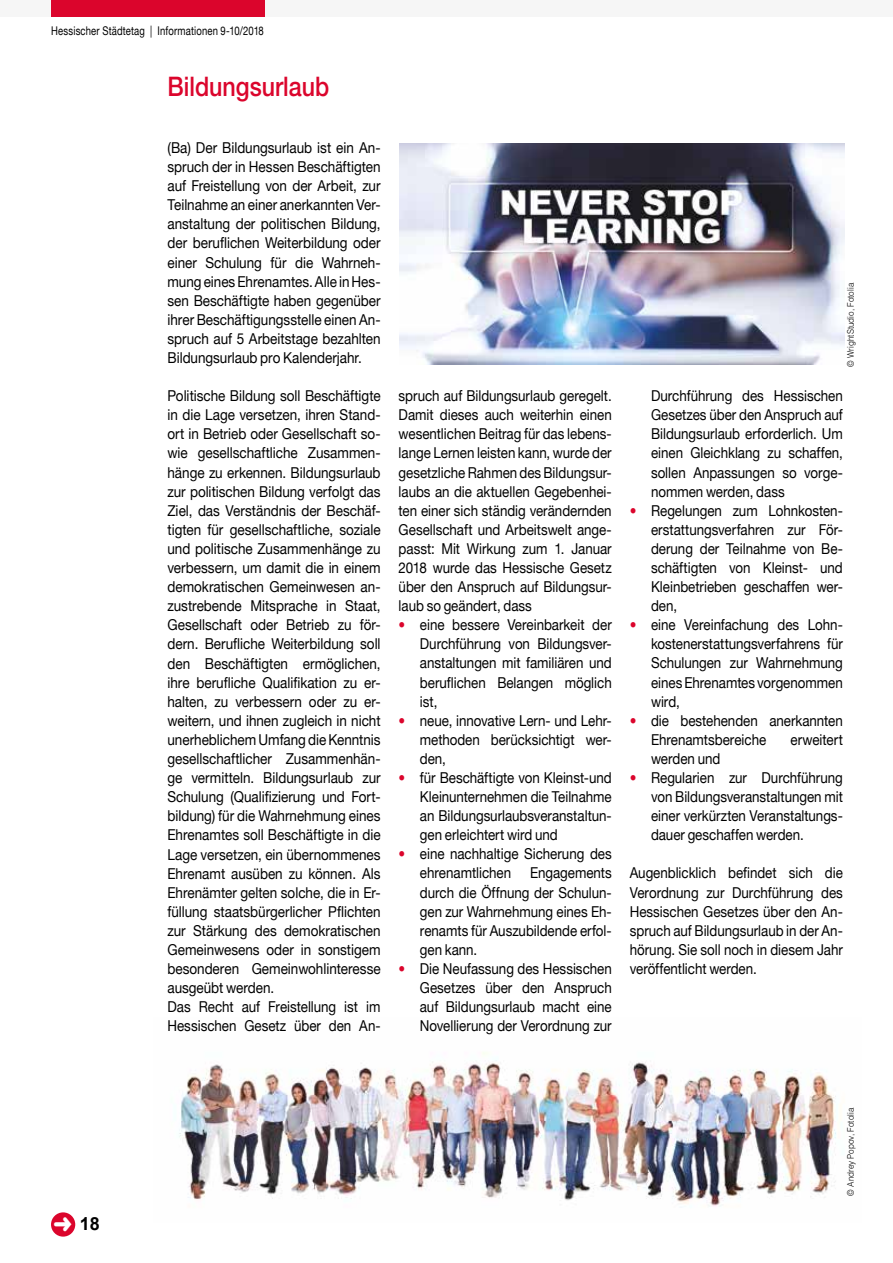
<style>
.page{position:relative;width:893px;height:1263px;background:#fff}
.page>*{position:absolute;margin:0;border:0;box-sizing:border-box;transform-origin:0 0}
.t1{font:500 27px "Helvetica 65";color:#db052c;scale:.86 1}
.t2{font:700 18px "Arial";color:#000}
.t3{font:15px/19px "Helvetica Neue";color:#000;text-align:justify;scale:.89 1}
.t4{font:15px/19px "Helvetica Neue";color:#000;text-align:justify;scale:.9 1}
.t5{font:12px "Helvetica Neue";letter-spacing:.015em;color:#000;scale:.79 1}
.t6{font:300 9px "Helvetica";color:#000;scale:.9 1}
.s1{color:#db052c}
</style>
<div class="page">
<div style="left:0;top:0;width:893px;height:17px;background:#f6f6f6"></div>
<div style="left:51px;top:0;width:213px;height:17px;background:#db052c"></div>
<img style="left:399px;top:143px;width:445px;height:222px">
<img style="left:179px;top:1052px;width:657px;height:155px">
<div style="left:51px;top:1212px;width:24px;height:24px;background:#db052c;border-radius:50%"></div>
<p class="t5" style="left:51px;top:23px;width:271px">Hessischer Städtetag | Informationen 9-10/2018</p>
<h1 class="t1" style="left:168px;top:70px;width:190px">Bildungsurlaub</h1>
<p class="t4" style="left:168px;top:138px;width:238px">(Ba) Der Bildungsurlaub ist ein An&shy;spruch der in Hessen Beschäftigten auf Freistellung von der Arbeit, zur Teilnahme an einer anerkannten Ver&shy;anstaltung der politischen Bildung, der beruflichen Weiterbildung oder einer Schulung für die Wahrneh&shy;mung eines Ehrenamtes. Alle in Hes&shy;sen Beschäftigte haben gegenüber ihrer Beschäftigungsstelle einen An&shy;spruch auf 5 Arbeitstage bezahlten Bildungsurlaub pro Kalenderjahr.</p>
<p class="t4" style="left:168px;top:386px;width:238px;text-align:left">Politische Bildung soll Beschäftigte in die Lage versetzen, ihren Stand&shy;ort in Betrieb oder Gesellschaft so&shy;wie gesellschaftliche Zusammen&shy;hänge zu erkennen. Bildungsurlaub zur politischen Bildung verfolgt das Ziel, das Verständnis der Beschäf&shy;tigten für gesellschaftliche, soziale und politische Zusammenhänge zu verbessern, um damit die in einem demokratischen Gemeinwesen an&shy;zustrebende Mitsprache in Staat, Gesellschaft oder Betrieb zu för&shy;dern. Berufliche Weiterbildung soll den Beschäftigten ermöglichen, ihre berufliche Qualifikation zu er&shy;halten, zu verbessern oder zu er&shy;weitern, und ihnen zugleich in nicht unerheblichem Umfang die Kenntnis gesellschaftlicher Zusammenhän&shy;ge vermitteln. Bildungsurlaub zur Schulung (Qualifizierung und Fort&shy;bildung) für die Wahrnehmung eines Ehrenamtes soll Beschäftigte in die Lage versetzen, ein übernommenes Ehrenamt ausüben zu können. Als Ehrenämter gelten solche, die in Er&shy;füllung staatsbürgerlicher Pflichten zur Stärkung des demokratischen Gemeinwesens oder in sonstigem besonderen Gemeinwohlinteresse ausgeübt werden.<br>Das Recht auf Freistellung ist im Hessischen Gesetz über den An-</p>
<p class="t3" style="left:399px;top:386px;width:241px">spruch auf Bildungsurlaub geregelt.<br>Damit dieses auch weiterhin einen wesentlichen Beitrag für das lebens&shy;lange Lernen leisten kann, wurde der gesetzliche Rahmen des Bildungsur&shy;laubs an die aktuellen Gegebenhei&shy;ten einer sich ständig verändernden Gesellschaft und Arbeitswelt ange&shy;passt: Mit Wirkung zum 1. Januar 2018 wurde das Hessische Gesetz über den Anspruch auf Bildungsur&shy;laub so geändert, dass</p>
<p class="t3" style="left:420px;top:615px;width:217px;text-indent:-21px"><span class="s1">•</span> eine bessere Vereinbarkeit der Durchführung von Bildungsver&shy;anstaltungen mit familiären und beruflichen Belangen möglich ist,</p>
<p class="t3" style="left:420px;top:711px;width:217px;text-indent:-21px"><span class="s1">•</span> neue, innovative Lern- und Lehr&shy;methoden berücksichtigt wer&shy;den,</p>
<p class="t3" style="left:420px;top:768px;width:217px;text-indent:-21px"><span class="s1">•</span> für Beschäftigte von Kleinst-und Kleinunternehmen die Teilnahme an Bildungsurlaubsveranstaltun&shy;gen erleichtert wird und</p>
<p class="t3" style="left:420px;top:844px;width:217px;text-indent:-21px"><span class="s1">•</span> eine nachhaltige Sicherung des ehrenamtlichen</p>
<p class="t3" style="left:420px;top:863px;width:217px;text-indent:110px">Engagements durch die Öffnung der Schulun&shy;gen zur Wahrnehmung eines Eh&shy;renamts für Auszubildende erfol&shy;gen kann.</p>
<p class="t3" style="left:420px;top:959px;width:217px;text-indent:-21px"><span class="s1">•</span> Die Neufassung des Hessischen Gesetzes über den Anspruch auf Bildungsurlaub macht eine Novellierung der Verordnung zur</p>
<p class="t6" style="left:845px;top:367px;width:94px;rotate:-90deg">© WrightStudio, Fotolia</p>
<p class="t3" style="left:651px;top:386px;width:217px">Durchführung des Hessischen Gesetzes über den Anspruch auf Bildungsurlaub erforderlich. Um einen Gleichklang zu schaffen, sollen Anpassungen so vorge&shy;nommen werden, dass</p>
<p class="t3" style="left:651px;top:501px;width:217px;text-indent:-21px"><span class="s1">•</span> Regelungen zum Lohnkosten&shy;erstattungsverfahren zur För&shy;derung der Teilnahme von Be&shy;schäftigten von Kleinst- und Kleinbetrieben geschaffen wer&shy;den,</p>
<p class="t3" style="left:651px;top:615px;width:217px;text-indent:-21px"><span class="s1">•</span> eine Vereinfachung des Lohn&shy;kostenerstattungsverfahrens für Schulungen zur Wahrnehmung eines Ehrenamtes vorgenommen wird,</p>
<p class="t3" style="left:651px;top:711px;width:217px;text-indent:-21px"><span class="s1">•</span> die bestehenden anerkannten<br>Ehrenamtsbereiche</p>
<p class="t3" style="left:790px;top:730px;width:60px">erweitert</p>
<p class="t3" style="left:651px;top:749px;width:79px">werden und</p>
<p class="t3" style="left:651px;top:768px;width:217px;text-indent:-21px"><span class="s1">•</span> Regularien zur Durchführung von Bildungsveranstaltungen mit einer verkürzten Veranstaltungs&shy;dauer geschaffen werden.</p>
<p class="t3" style="left:630px;top:863px;width:241px">Augenblicklich befindet sich die Verordnung zur Durchführung des Hessischen Gesetzes über den An&shy;spruch auf Bildungsurlaub in der An&shy;hörung. Sie soll noch in diesem Jahr veröffentlicht werden.</p>
<p class="t2" style="left:80px;top:1212px;width:22px">18</p>
<p class="t6" style="left:845px;top:1195px;width:99px;rotate:-90deg">© Andrey Popov, Fotolia</p>
</div>
